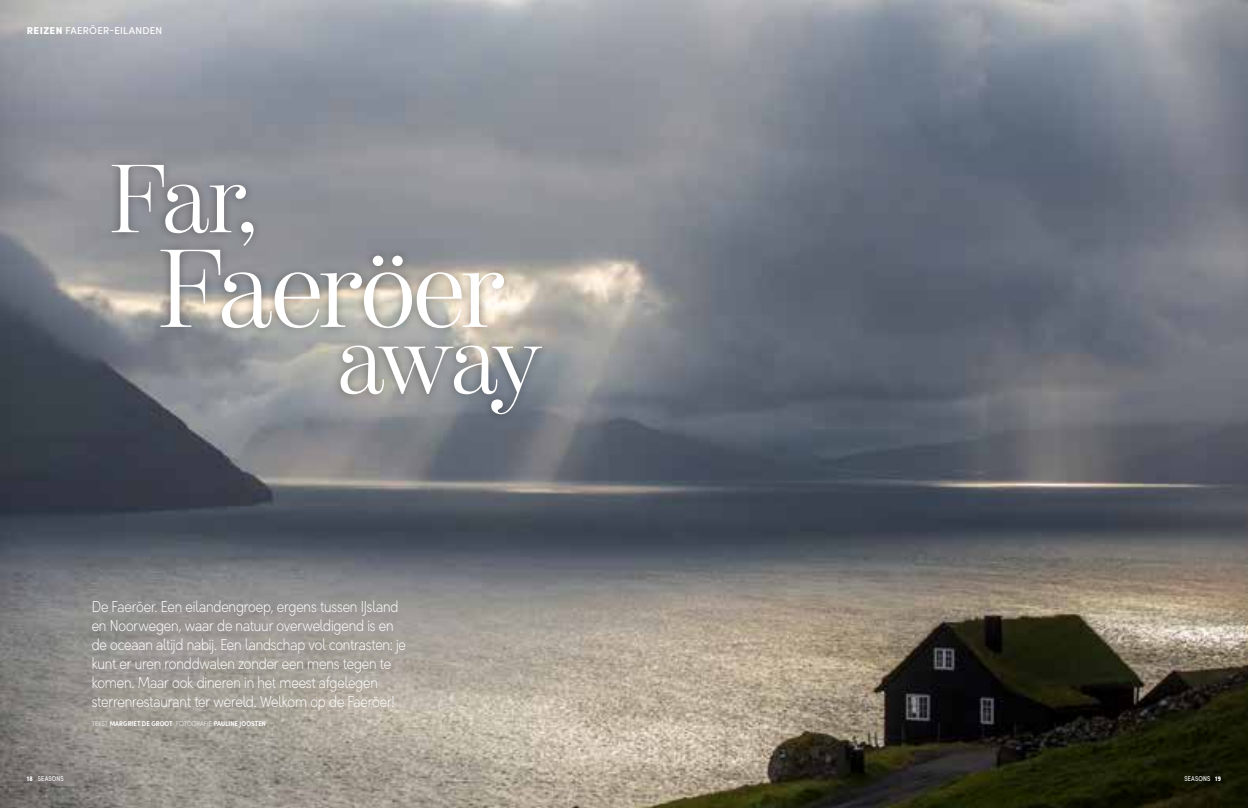
<style>
.page{position:relative;width:1248px;height:808px;background:#fff}
.page>*{position:absolute;margin:0;border:0;box-sizing:border-box;transform-origin:0 0}
.t1{font:300 110px "Moderno FB";letter-spacing:-.035em;color:#fff}
.t2{font:300 96px "Moderno FB";letter-spacing:-.06em;color:#fff}
.t3{font:200 condensed 16px/19px "Sofia Pro";letter-spacing:-.01em;color:#fff;scale:.95 1}
.t4{font:condensed 10px "Sofia Pro";letter-spacing:.025em;color:#fff;scale:1.15 1}
.t5{font:600 condensed 7px "Sofia Pro";letter-spacing:.01em;color:#fff}
.t6{font:condensed 7px "Sofia Pro";letter-spacing:.02em;color:#fff;scale:.95 1}
.s1{font-weight:700}
.s2{font-weight:200}
</style>
<div class="page">
<img style="left:0;top:0;width:1247px;height:808px">
<div style="left:103px;top:156px;width:160px;height:98px;background:#000;opacity:.35"></div>
<div style="left:152px;top:241px;width:361px;height:96px;background:#000;opacity:.35"></div>
<div style="left:331px;top:336px;width:219px;height:88px;background:#000;opacity:.35"></div>
<p class="t4" style="left:27px;top:25px;width:119px"><span class="s1">REIZEN</span> FAERÖER-EILANDEN</p>
<h2 class="t2" style="left:111px;top:146px;width:148px">Far,</h2>
<h1 class="t1" style="left:159px;top:228px;width:348px">Faeröer</h1>
<h2 class="t2" style="left:336px;top:307px;width:208px">away</h2>
<p class="t3" style="left:92px;top:596px;width:332px">De Faeröer. Een eilandengroep, ergens tussen IJsland en Noorwegen, waar de natuur overweldigend is en de oceaan altijd nabij. Een landschap vol contrasten: je kunt er uren ronddwalen zonder een mens tegen te komen. Maar ook dineren in het meest afgelegen sterrenrestaurant ter wereld. Welkom op de Faeröer!</p>
<p class="t5" style="left:92px;top:719px;width:176px"><span class="s2">TEKST</span> MARGRIET DE GROOT <span class="s2">FOTOGRAFIE</span> PAULINE JOOSTEN</p>
<p class="t6" style="left:27px;top:774px;width:40px"><span class="s1">18</span> SEASONS</p>
<p class="t6" style="left:1184px;top:774px;width:40px">SEASONS <span class="s1">19</span></p>
</div>
